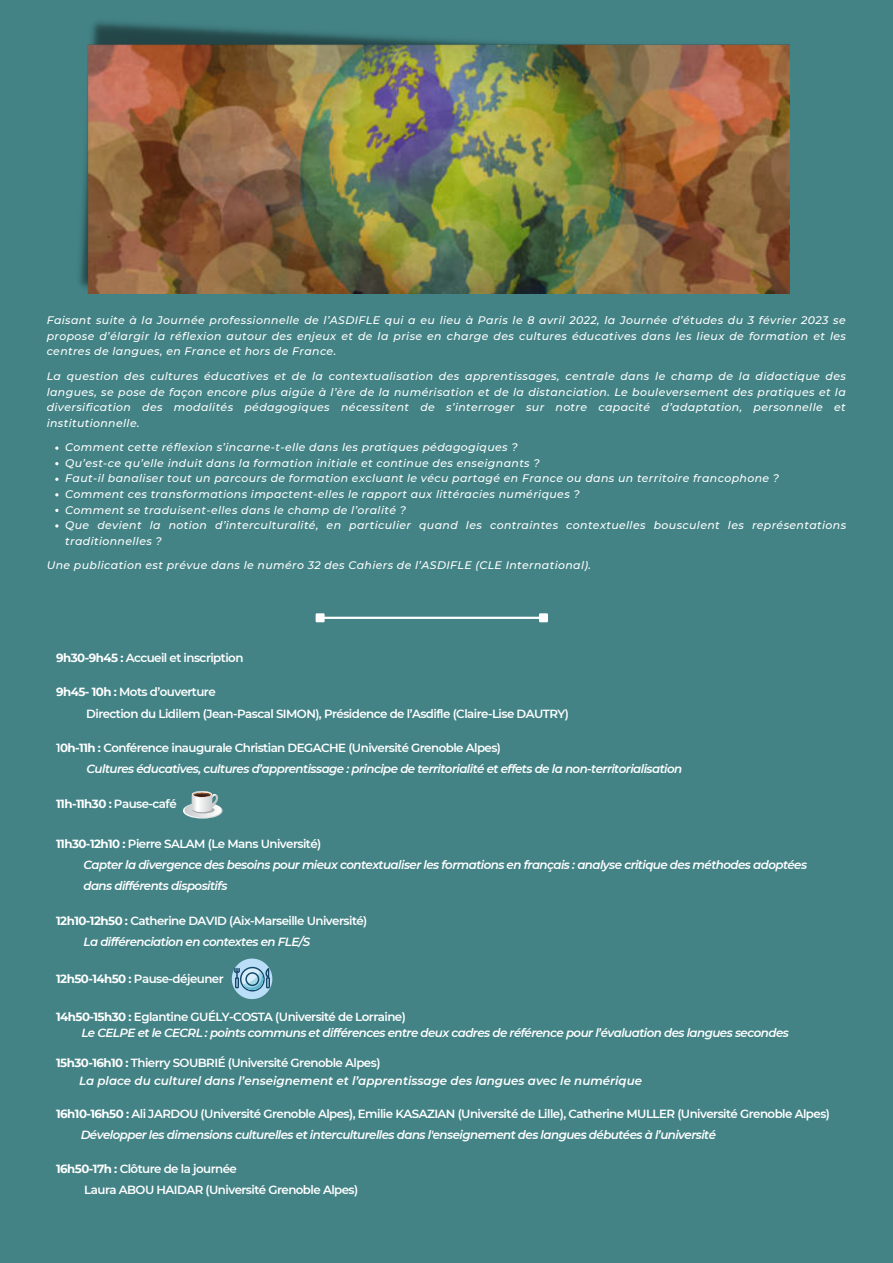
<style>
.page{position:relative;width:893px;height:1263px;background:#438386}
.page>*{position:absolute;margin:0;border:0;box-sizing:border-box;transform-origin:0 0}
.t1{font:600 11.85px/21.1px "Montserrat";letter-spacing:-.045em;color:#fff}
.t2{font:italic 600 11.85px/21.1px "Montserrat";letter-spacing:-.045em;color:#fff}
.t3{font:italic 600 11.85px/18.8px "Montserrat";color:#fff}
.t4{font:700 11.85px "Montserrat";letter-spacing:-.045em;color:#fff}
.t5{font:italic 500 10.95px/15.5px "Montserrat";letter-spacing:.035em;color:#fff;text-align:justify}
.s1{font-weight:700}
.s2{font-style:normal}
.s3{font-weight:700;font-style:normal}
.s4{font-weight:600}
.s5{font-style:italic}
</style>
<div class="page">
<img style="left:79px;top:22px;width:710px;height:271px">
<svg style="left:183px;top:791px;width:40px;height:27px"></svg>
<svg style="left:232px;top:958px;width:40px;height:41px"></svg>
<hr style="left:324px;top:617px;width:215px;height:2px;background:#fff">
<div style="left:317px;top:614px;width:6px;height:7px;background:#fff"></div>
<div style="left:316px;top:613px;width:9px;height:9px;border:2px solid #fff"></div>
<div style="left:540px;top:614px;width:7px;height:7px;background:#fff"></div>
<div style="left:539px;top:613px;width:9px;height:9px;border:2px solid #fff"></div>
<p class="t5" style="left:47px;top:313px;width:801px">Faisant suite à la Journée professionnelle de l’ASDIFLE qui a eu lieu à Paris le 8 avril 2022, la Journée d’études du 3 février 2023 se propose d’élargir la réflexion autour des enjeux et de la prise en charge des cultures éducatives dans les lieux de formation et les centres de langues, en France et hors de France.</p>
<p class="t5" style="left:47px;top:368px;width:801px">La question des cultures éducatives et de la contextualisation des apprentissages, centrale dans le champ de la didactique des langues, se pose de façon encore plus aigüe à l’ère de la numérisation et de la distanciation. Le bouleversement des pratiques et la diversification des modalités pédagogiques nécessitent de s’interroger sur notre capacité d’adaptation, personnelle et institutionnelle.</p>
<p class="t5" style="left:65px;top:440px;width:782px;text-align:left">Comment cette réflexion s’incarne-t-elle dans les pratiques pédagogiques ?<br>Qu’est-ce qu’elle induit dans la formation initiale et continue des enseignants ?<br>Faut-il banaliser tout un parcours de formation excluant le vécu partagé en France ou dans un territoire francophone ?<br>Comment ces transformations impactent-elles le rapport aux littéracies numériques ?<br>Comment se traduisent-elles dans le champ de l’oralité ?<br>Que devient la notion d’interculturalité, en particulier quand les contraintes contextuelles bousculent les représentations traditionnelles ?</p>
<p class="t5" style="left:47px;top:558px;width:546px">Une publication est prévue dans le numéro 32 des Cahiers de l’ASDIFLE (CLE International).</p>
<p class="t1" style="left:56px;top:647px;width:189px"><span class="s1">9h30-9h45 :</span> Accueil et inscription</p>
<p class="t1" style="left:86px;top:681px;width:484px;text-indent:-30px"><span class="s1">9h45- 10h :</span> Mots d’ouverture<br>Direction du Lidilem (Jean-Pascal SIMON), Présidence de l’Asdifle (Claire-Lise DAUTRY)</p>
<p class="t2" style="left:87px;top:737px;width:597px;text-indent:-30px"><span class="s2">1</span><span class="s3">0h-11h :</span> <span class="s2">Conférence inaugurale Christian DEGACHE (Université Grenoble Alpes)<br></span>Cultures éducatives, cultures d’apprentissage : principe de territorialité et effets de la non-territorialisation</p>
<p class="t4" style="left:56px;top:796px;width:122px">11h-11h30 : <span class="s4">Pause-café</span></p>
<p class="t2" style="left:83px;top:833px;width:725px;text-indent:-27px"><span class="s3">11h30-12h10 :</span> <span class="s2">Pierre SALAM (Le Mans Université)<br></span>Capter la divergence des besoins pour mieux contextualiser les formations en français : analyse critique des méthodes adoptées dans différents dispositifs</p>
<p class="t1" style="left:83px;top:910px;width:285px;text-indent:-27px"><span class="s1">12h10-12h50 :</span> Catherine DAVID (Aix-Marseille Université)<br><span class="s5">La différenciation en contextes en FLE/S</span></p>
<p class="t1" style="left:56px;top:968px;width:169px"><span class="s1">12h50-14h50 :</span> Pause-déjeuner</p>
<p class="t2" style="left:81px;top:1008px;width:709px;line-height:16.5px;text-indent:-25px"><span class="s3">14h50-15h30 :</span> <span class="s2">Eglantine GUÉLY-COSTA (Université de Lorraine)<br></span>Le CELPE et le CECRL : points communs et différences entre deux cadres de référence pour l’évaluation des langues secondes</p>
<p class="t3" style="left:79px;top:1053px;width:564px;text-indent:-23px"><span class="s3">15h30-16h10 :</span> <span class="s2">Thierry SOUBRIÉ (Université Grenoble Alpes)<br></span>La place du culturel dans l’enseignement et l’apprentissage des langues avec le numérique</p>
<p class="t1" style="left:81px;top:1103px;width:751px;text-indent:-25px"><span class="s1">16h10-16h50 :</span> Ali JARDOU (Université Grenoble Alpes), Emilie KASAZIAN (Université de Lille), Catherine MULLER (Université Grenoble Alpes)<br><span class="s5">Développer les dimensions culturelles et interculturelles dans l'enseignement des langues débutées à l’université</span></p>
<p class="t1" style="left:84px;top:1158px;width:275px;text-indent:-28px"><span class="s1">16h50-17h :</span> Clôture de la journée<br>Laura ABOU HAIDAR (Université Grenoble Alpes)</p>
</div>
